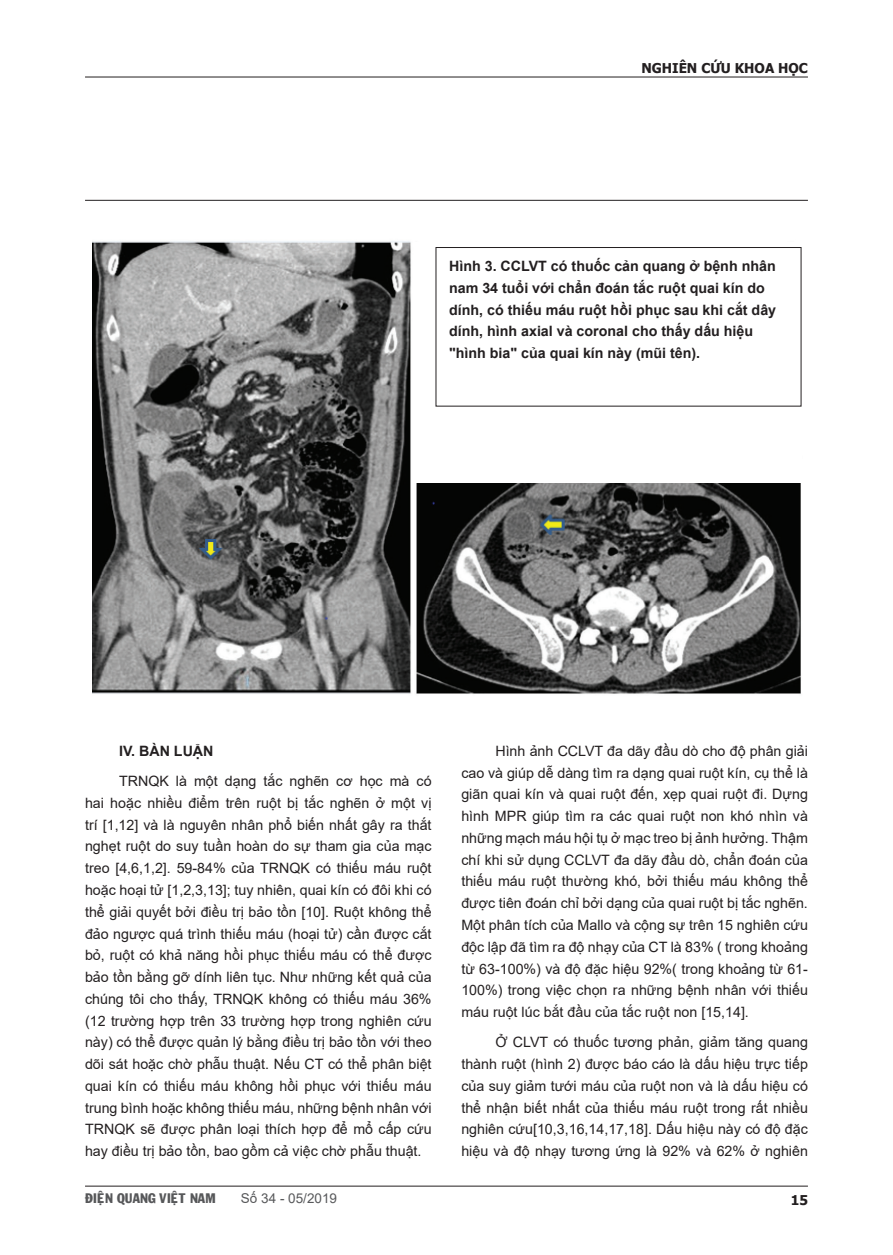
<style>
.page{position:relative;width:893px;height:1255px;background:#fff}
.page>*{position:absolute;margin:0;border:0;box-sizing:border-box;transform-origin:0 0}
.t1{font:14.25px/21.8px "Arial";color:#231f20;text-align:justify}
.t2{font:700 14.25px/21.8px "Arial";color:#231f20}
.t3{font:13.5px "VNI Franko";color:#57585a}
.t4{font:700 13.5px "Tahoma";color:#231f20}
.t5{font:13.5px "Arial";color:#57585a}
</style>
<div class="page">
<hr style="left:85px;top:1185px;width:723px;height:1px;background:#231f20">
<hr style="left:85px;top:77px;width:723px;height:1px;background:#231f20">
<hr style="left:85px;top:200px;width:723px;height:1px;background:#231f20">
<img style="left:93px;top:241px;width:709px;height:453px">
<div style="left:414px;top:243px;width:387px;height:240px;background:#fff"></div>
<div style="left:436px;top:247px;width:365px;height:159px;border:1px solid #231f20"></div>
<p class="t4" style="left:641px;top:59px;width:168px">NGHIÊN CỨU KHOA HỌC</p>
<p class="t2" style="left:449px;top:255px;width:329px">Hình 3. CCLVT có thuốc cản quang ở bệnh nhân nam 34 tuổi với chẩn đoán tắc ruột quai kín do dính, có thiếu máu ruột hồi phục sau khi cắt dây dính, hình axial và coronal cho thấy dấu hiệu "hình bia" của quai kín này (mũi tên).</p>
<p class="t2" style="left:119px;top:740px;width:96px">IV. BÀN LUẬN</p>
<p class="t1" style="left:85px;top:770px;width:348px;text-indent:34px">TRNQK là một dạng tắc nghẽn cơ học mà có hai hoặc nhiều điểm trên ruột bị tắc nghẽn ở một vị trí [1,12] và là nguyên nhân phổ biến nhất gây ra thắt nghẹt ruột do suy tuần hoàn do sự tham gia của mạc treo [4,6,1,2]. 59-84% của TRNQK có thiếu máu ruột hoặc hoại tử [1,2,3,13]; tuy nhiên, quai kín có đôi khi có thể giải quyết bởi điều trị bảo tồn [10]. Ruột không thể đảo ngược quá trình thiếu máu (hoại tử) cần được cắt bỏ, ruột có khả năng hồi phục thiếu máu có thể được bảo tồn bằng gỡ dính liên tục. Như những kết quả của chúng tôi cho thấy, TRNQK không có thiếu máu 36% (12 trường hợp trên 33 trường hợp trong nghiên cứu này) có thể được quản lý bằng điều trị bảo tồn với theo dõi sát hoặc chờ phẫu thuật. Nếu CT có thể phân biệt quai kín có thiếu máu không hồi phục với thiếu máu trung bình hoặc không thiếu máu, những bệnh nhân với TRNQK sẽ được phân loại thích hợp để mổ cấp cứu hay điều trị bảo tồn, bao gồm cả việc chờ phẫu thuật.</p>
<p class="t1" style="left:461px;top:740px;width:348px;text-indent:34px">Hình ảnh CCLVT đa dãy đầu dò cho độ phân giải cao và giúp dễ dàng tìm ra dạng quai ruột kín, cụ thể là giãn quai kín và quai ruột đến, xẹp quai ruột đi. Dựng hình MPR giúp tìm ra các quai ruột non khó nhìn và những mạch máu hội tụ ở mạc treo bị ảnh hưởng. Thậm chí khi sử dụng CCLVT đa dãy đầu dò, chẩn đoán của thiếu máu ruột thường khó, bởi thiếu máu không thể được tiên đoán chỉ bởi dạng của quai ruột bị tắc nghẽn.<br>Một phân tích của Mallo và cộng sự trên 15 nghiên cứu độc lập đã tìm ra độ nhạy của CT là 83% ( trong khoảng từ 63-100%) và độ đặc hiệu 92%( trong khoảng từ 61- 100%) trong việc chọn ra những bệnh nhân với thiếu máu ruột lúc bắt đầu của tắc ruột non [15,14].</p>
<p class="t1" style="left:461px;top:1031px;width:348px;text-indent:34px">Ở CLVT có thuốc tương phản, giảm tăng quang thành ruột (hình 2) được báo cáo là dấu hiệu trực tiếp của suy giảm tưới máu của ruột non và là dấu hiệu có thể nhận biết nhất của thiếu máu ruột trong rất nhiều nghiên cứu[10,3,16,14,17,18]. Dấu hiệu này có độ đặc hiệu và độ nhạy tương ứng là 92% và 62% ở nghiên</p>
<p class="t3" style="left:85px;top:1187px;width:132px">ÑIEÄN QUANG VIEÄT NAM</p>
<p class="t5" style="left:241px;top:1188px;width:98px">Số 34 - 05/2019</p>
<p class="t4" style="left:791px;top:1190px;width:19px">15</p>
</div>
